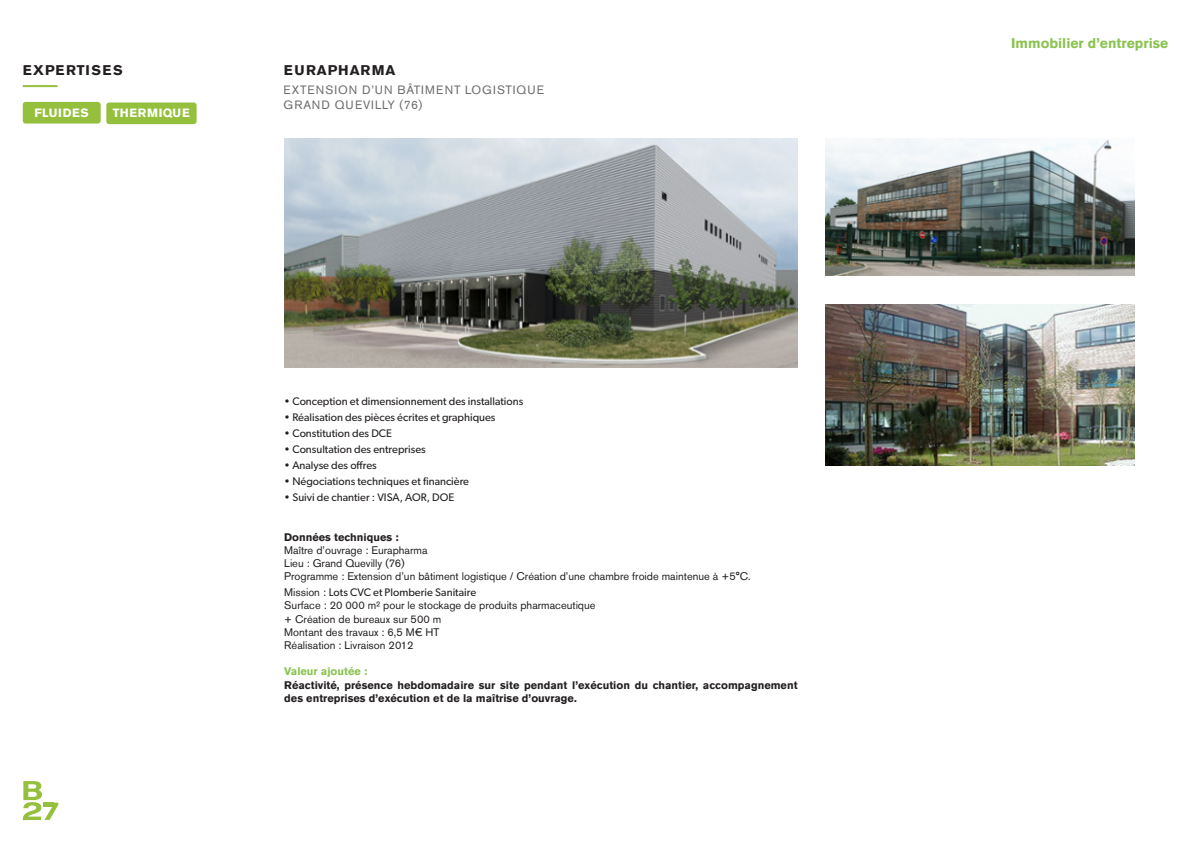
<style>
.page{position:relative;width:1191px;height:842px;background:#fff}
.page>*{position:absolute;margin:0;border:0;box-sizing:border-box;transform-origin:0 0}
.t1{font:700 14px "Akzidenz Grotesk Std";color:#8ac350}
.t2{font:700 14px "Akzidenz Grotesk Std";letter-spacing:.075em;color:#231f20}
.t3{font:12px "Akzidenz Grotesk Std";letter-spacing:.085em;color:#6c6d70}
.t4{font:12px "Akzidenz Grotesk Std";letter-spacing:.065em;color:#6c6d70}
.t5{font:700 12px "Akzidenz Grotesk Std";letter-spacing:.055em;color:#fff}
.t6{font:11px "Akzidenz Grotesk Std";color:#231f20}
.t7{font:11px "Gibson";color:#231f20}
.t8{font:700 11px/13.2px "Akzidenz Grotesk Std";color:#231f20}
.t9{font:700 11px "Akzidenz Grotesk Std";color:#8ac350}
.s1{font-family:"Akzidenz Grotesk Std"}
</style>
<div class="page">
<hr style="left:23px;top:85px;width:35px;height:2px;background:#95c03d">
<svg style="left:23px;top:781px;width:35px;height:39px"></svg>
<img style="left:284px;top:138px;width:513px;height:230px">
<img style="left:826px;top:138px;width:308px;height:138px">
<img style="left:826px;top:304px;width:308px;height:161px">
<div style="left:23px;top:102px;width:78px;height:22px;background:#95c03d;border-radius:3px"></div>
<div style="left:106px;top:103px;width:91px;height:21px;background:#95c03d;border-radius:3px"></div>
<p class="t2" style="left:23px;top:62px;width:101px">EXPERTISES</p>
<p class="t5" style="left:34px;top:106px;width:56px">FLUIDES</p>
<p class="t5" style="left:113px;top:106px;width:78px">THERMIQUE</p>
<p class="t2" style="left:284px;top:62px;width:113px">EURAPHARMA</p>
<p class="t3" style="left:283px;top:83px;width:262px">EXTENSION D’UN BÂTIMENT LOGISTIQUE</p>
<p class="t4" style="left:283px;top:97px;width:140px">GRAND QUEVILLY (76)</p>
<p class="t7" style="left:284px;top:395px;width:241px">• Conception et dimensionnement des installations</p>
<p class="t7" style="left:284px;top:411px;width:213px">• Réalisation des pièces écrites et graphiques</p>
<p class="t7" style="left:284px;top:427px;width:109px">• Constitution des DCE</p>
<p class="t7" style="left:284px;top:443px;width:143px">• Consultation des entreprises</p>
<p class="t7" style="left:284px;top:459px;width:94px">• Analyse des offres</p>
<p class="t7" style="left:284px;top:475px;width:186px">• Négociations techniques et financière</p>
<p class="t7" style="left:284px;top:491px;width:171px">• Suivi de chantier : VISA, AOR, DOE</p>
<p class="t8" style="left:284px;top:530px;width:116px">Données techniques :</p>
<p class="t6" style="left:284px;top:543px;width:145px">Maître d’ouvrage : Eurapharma</p>
<p class="t6" style="left:284px;top:557px;width:122px">Lieu : Grand Quevilly (76)</p>
<p class="t6" style="left:284px;top:570px;width:468px">Programme : Extension d’un bâtiment logistique / Création d’une chambre froide maintenue à +5°C.</p>
<p class="t7" style="left:284px;top:586px;width:193px"><span class="s1">Mission :</span> Lots CVC et Plomberie Sanitaire</p>
<p class="t6" style="left:284px;top:599px;width:313px">Surface : 20 000 m² pour le stockage de produits pharmaceutique</p>
<p class="t6" style="left:284px;top:612px;width:159px">+ Création de bureaux sur 500 m</p>
<p class="t6" style="left:284px;top:625px;width:157px">Montant des travaux : 6,5 M€ HT</p>
<p class="t6" style="left:284px;top:639px;width:131px">Réalisation : Livraison 2012</p>
<p class="t9" style="left:284px;top:665px;width:84px">Valeur ajoutée :</p>
<p class="t8" style="left:284px;top:678px;width:515px">Réactivité, présence hebdomadaire sur site pendant l’exécution du chantier, accompagnement des entreprises d’exécution et de la maîtrise d’ouvrage.</p>
<p class="t1" style="left:1011px;top:35px;width:158px">Immobilier d’entreprise</p>
</div>
